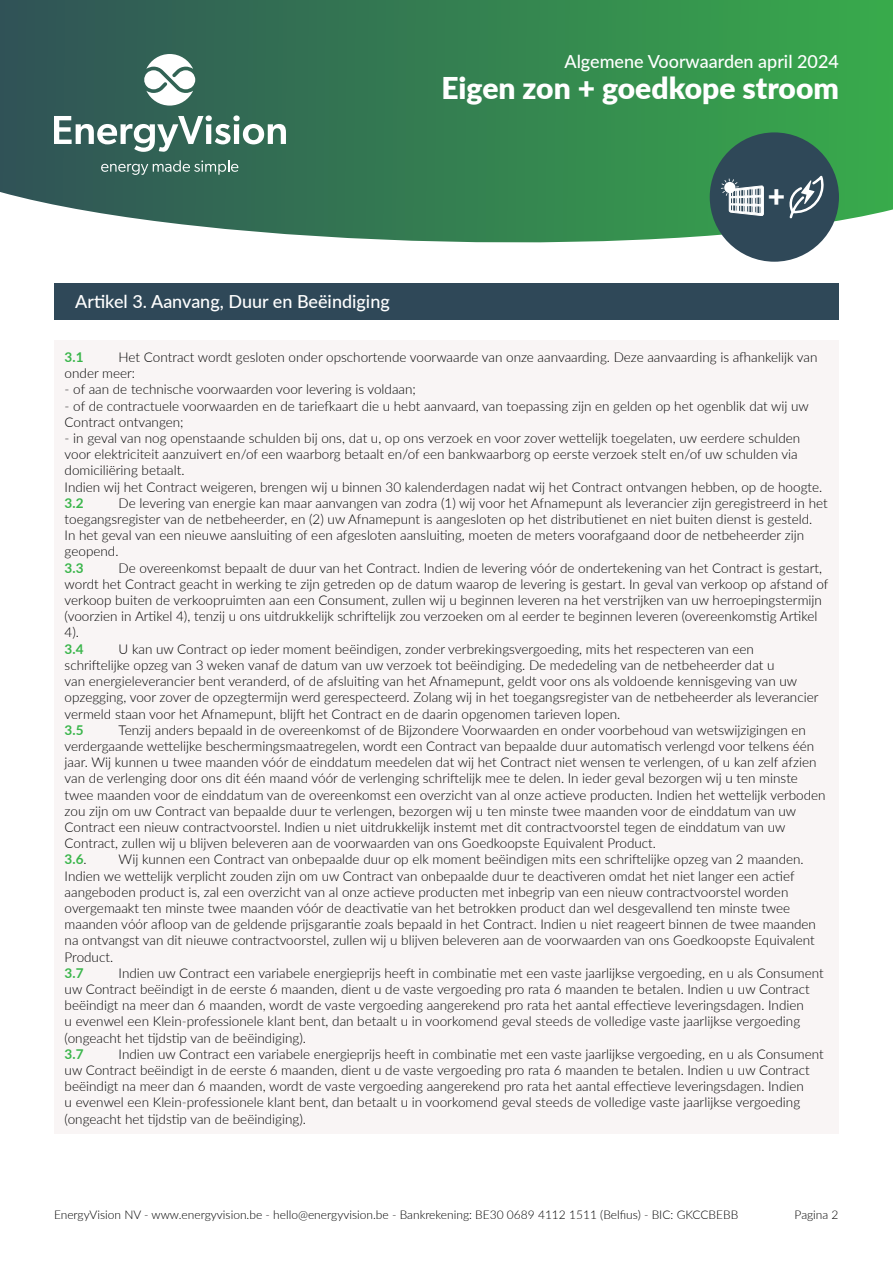
<style>
.page{position:relative;width:893px;height:1263px;background:#fff}
.page>*{position:absolute;margin:0;border:0;box-sizing:border-box;transform-origin:0 0}
.t1{font:900 30px "Lato";color:#fff}
.t2{font:500 18px "Lato";color:#fff}
.Alineastijl_1{font:300 13.5px/16.2px "Lato";color:#000}
.Alineastijl_1-2{font:700 13.5px "Lato";color:#39b54a}
.t3{font:300 12px "Lato";color:#000}
.s1{font-weight:300;color:#000}
</style>
<div class="page">
<svg style="left:0;top:0;width:893px;height:262px;background:#4d8f67"></svg>
<svg style="left:54px;top:115px;width:232px;height:37px"></svg>
<svg style="left:101px;top:160px;width:137px;height:15px;background:#5a8176"></svg>
<svg style="left:143px;top:54px;width:52px;height:52px"></svg>
<div style="left:710px;top:132px;width:129px;height:130px;background:#2f4858;border-radius:50%"></div>
<svg style="left:789px;top:176px;width:34px;height:42px"></svg>
<svg style="left:721px;top:179px;width:42px;height:37px"></svg>
<div style="left:54px;top:283px;width:785px;height:36px;background:#2f4858"></div>
<div style="left:54px;top:341px;width:785px;height:793px;background:#f9f5f5"></div>
<p class="t2" style="left:564px;top:49px;width:276px">Algemene Voorwaarden april 2024</p>
<p class="t1" style="left:441px;top:66px;width:399px">Eigen zon + goedkope stroom</p>
<p class="t2" style="left:75px;top:289px;width:316px">Artikel 3. Aanvang, Duur en Beëindiging</p>
<p class="t1" style="left:768px;top:174px;width:19px">+</p>
<p class="Alineastijl_1" style="left:65px;top:349px;width:754px;text-indent:54px">Het Contract wordt gesloten onder opschortende voorwaarde van onze aanvaarding. Deze aanvaarding is afhankelijk van onder meer:</p>
<p class="Alineastijl_1" style="left:65px;top:381px;width:353px">- of aan de technische voorwaarden voor levering is voldaan;</p>
<p class="Alineastijl_1" style="left:65px;top:397px;width:746px">- of de contractuele voorwaarden en de tariefkaart die u hebt aanvaard, van toepassing zijn en gelden op het ogenblik dat wij uw<br>Contract ontvangen;</p>
<p class="Alineastijl_1" style="left:65px;top:430px;width:737px">- in geval van nog openstaande schulden bij ons, dat u, op ons verzoek en voor zover wettelijk toegelaten, uw eerdere schulden voor elektriciteit aanzuivert en/of een waarborg betaalt en/of een bankwaarborg op eerste verzoek stelt en/of uw schulden via domiciliëring betaalt.</p>
<p class="Alineastijl_1" style="left:65px;top:478px;width:759px">Indien wij het Contract weigeren, brengen wij u binnen 30 kalenderdagen nadat wij het Contract ontvangen hebben, op de hoogte.</p>
<p class="Alineastijl_1-2" style="left:65px;top:493px;width:20px">3.2</p>
<p class="Alineastijl_1-2" style="left:65px;top:347px;width:20px">3.1</p>
<p class="Alineastijl_1" style="left:65px;top:494px;width:765px;text-indent:54px">De levering van energie kan maar aanvangen van zodra (1) wij voor het Afnamepunt als leverancier zijn geregistreerd in het toegangsregister van de netbeheerder, en (2) uw Afnamepunt is aangesloten op het distributienet en niet buiten dienst is gesteld.<br>In het geval van een nieuwe aansluiting of een afgesloten aansluiting, moeten de meters voorafgaand door de netbeheerder zijn geopend.</p>
<p class="Alineastijl_1-2" style="left:65px;top:558px;width:20px">3.3</p>
<p class="Alineastijl_1" style="left:65px;top:559px;width:765px;text-indent:54px">De overeenkomst bepaalt de duur van het Contract. Indien de levering vóór de ondertekening van het Contract is gestart, wordt het Contract geacht in werking te zijn getreden op de datum waarop de levering is gestart. In geval van verkoop op afstand of verkoop buiten de verkoopruimten aan een Consument, zullen wij u beginnen leveren na het verstrijken van uw herroepingstermijn (voorzien in Artikel 4), tenzij u ons uitdrukkelijk schriftelijk zou verzoeken om al eerder te beginnen leveren (overeenkomstig Artikel 4).</p>
<p class="Alineastijl_1-2" style="left:65px;top:639px;width:20px">3.4</p>
<p class="Alineastijl_1" style="left:65px;top:640px;width:755px;text-indent:54px">U kan uw Contract op ieder moment beëindigen, zonder verbrekingsvergoeding, mits het respecteren van een schriftelijke opzeg van 3 weken vanaf de datum van uw verzoek tot beëindiging. De mededeling van de netbeheerder dat u<br>van energieleverancier bent veranderd, of de afsluiting van het Afnamepunt, geldt voor ons als voldoende kennisgeving van uw opzegging, voor zover de opzegtermijn werd gerespecteerd. Zolang wij in het toegangsregister van de netbeheerder als leverancier vermeld staan voor het Afnamepunt, blijft het Contract en de daarin opgenomen tarieven lopen.</p>
<p class="Alineastijl_1-2" style="left:65px;top:720px;width:20px">3.5</p>
<p class="Alineastijl_1" style="left:65px;top:721px;width:762px;text-indent:54px">Tenzij anders bepaald in de overeenkomst of de Bijzondere Voorwaarden en onder voorbehoud van wetswijzigingen en verdergaande wettelijke beschermingsmaatregelen, wordt een Contract van bepaalde duur automatisch verlengd voor telkens één jaar. Wij kunnen u twee maanden vóór de einddatum meedelen dat wij het Contract niet wensen te verlengen, of u kan zelf afzien van de verlenging door ons dit één maand vóór de verlenging schriftelijk mee te delen. In ieder geval bezorgen wij u ten minste twee maanden voor de einddatum van de overeenkomst een overzicht van al onze actieve producten. Indien het wettelijk verboden zou zijn om uw Contract van bepaalde duur te verlengen, bezorgen wij u ten minste twee maanden voor de einddatum van uw Contract een nieuw contractvoorstel. Indien u niet uitdrukkelijk instemt met dit contractvoorstel tegen de einddatum van uw Contract, zullen wij u blijven beleveren aan de voorwaarden van ons Goedkoopste Equivalent Product.</p>
<p class="Alineastijl_1-2" style="left:65px;top:849px;width:24px">3.6<span class="s1">.</span></p>
<p class="Alineastijl_1" style="left:65px;top:851px;width:753px;text-indent:54px">Wij kunnen een Contract van onbepaalde duur op elk moment beëindigen mits een schriftelijke opzeg van 2 maanden.<br>Indien we wettelijk verplicht zouden zijn om uw Contract van onbepaalde duur te deactiveren omdat het niet langer een actief aangeboden product is, zal een overzicht van al onze actieve producten met inbegrip van een nieuw contractvoorstel worden overgemaakt ten minste twee maanden vóór de deactivatie van het betrokken product dan wel desgevallend ten minste twee maanden vόόr afloop van de geldende prijsgarantie zoals bepaald in het Contract. Indien u niet reageert binnen de twee maanden na ontvangst van dit nieuwe contractvoorstel, zullen wij u blijven beleveren aan de voorwaarden van ons Goedkoopste Equivalent Product.</p>
<p class="Alineastijl_1-2" style="left:65px;top:963px;width:20px">3.7</p>
<p class="Alineastijl_1" style="left:65px;top:964px;width:761px;text-indent:54px">Indien uw Contract een variabele energieprijs heeft in combinatie met een vaste jaarlijkse vergoeding, en u als Consument uw Contract beëindigt in de eerste 6 maanden, dient u de vaste vergoeding pro rata 6 maanden te betalen. Indien u uw Contract beëindigt na meer dan 6 maanden, wordt de vaste vergoeding aangerekend pro rata het aantal effectieve leveringsdagen. Indien<br>u evenwel een Klein-professionele klant bent, dan betaalt u in voorkomend geval steeds de volledige vaste jaarlijkse vergoeding (ongeacht het tijdstip van de beëindiging).</p>
<p class="Alineastijl_1-2" style="left:65px;top:1044px;width:20px">3.7</p>
<p class="Alineastijl_1" style="left:65px;top:1045px;width:761px;text-indent:54px">Indien uw Contract een variabele energieprijs heeft in combinatie met een vaste jaarlijkse vergoeding, en u als Consument uw Contract beëindigt in de eerste 6 maanden, dient u de vaste vergoeding pro rata 6 maanden te betalen. Indien u uw Contract beëindigt na meer dan 6 maanden, wordt de vaste vergoeding aangerekend pro rata het aantal effectieve leveringsdagen. Indien<br>u evenwel een Klein-professionele klant bent, dan betaalt u in voorkomend geval steeds de volledige vaste jaarlijkse vergoeding (ongeacht het tijdstip van de beëindiging).</p>
<p class="t3" style="left:54px;top:1206px;width:686px">EnergyVision NV - www.energyvision.be - hello@energyvision.be - Bankrekening: BE30 0689 4112 1511 (Belfius) - BIC: GKCCBEBB</p>
<p class="t3" style="left:795px;top:1206px;width:45px">Pagina 2</p>
</div>
